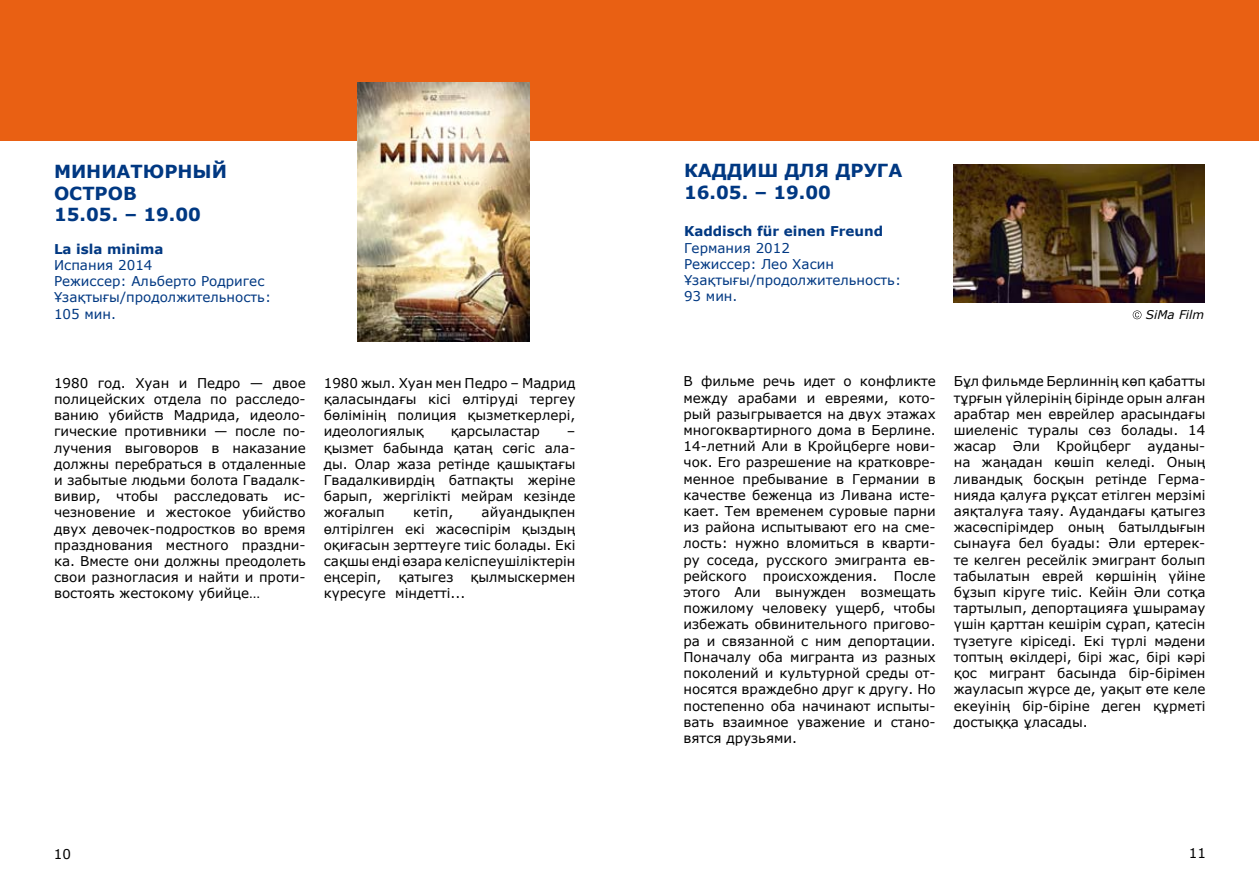
<style>
.page{position:relative;width:1259px;height:893px;background:#fff}
.page>*{position:absolute;margin:0;border:0;box-sizing:border-box;transform-origin:0 0}
.t1{font:700 18px/21.6px "Verdana";color:#003882}
.t2{font:13.5px/16.2px "Verdana";color:#000;text-align:justify}
.t3{font:13.5px/16.2px "Verdana";color:#003882}
.t4{font:700 13.5px "Verdana";color:#003882}
.t5{font:italic 12px "Verdana";color:#000}
</style>
<div class="page">
<div style="left:629px;top:0;width:630px;height:140px;background:#e96013"></div>
<div style="left:0;top:0;width:629px;height:140px;background:#e96013"></div>
<img style="left:357px;top:82px;width:173px;height:259px">
<img style="left:953px;top:164px;width:252px;height:139px">
<svg style="left:1132px;top:310px;width:9px;height:9px"></svg>
<h1 class="t1" style="left:54px;top:160px;width:16px">МИНИАТ</h1>
<h1 class="t1" style="left:143px;top:160px;width:38px">ЮРНЫЙ</h1>
<h1 class="t1" style="left:54px;top:182px;width:148px">ОСТРОВ<br>15.05. – 19.00</h1>
<p class="t4" style="left:54px;top:239px;width:111px">La isla minima</p>
<p class="t3" style="left:54px;top:257px;width:219px">Испания 2014<br>Режиссер: Альберто Родригес<br>Ұзақтығы/продолжительность:<br>105 мин.</p>
<p class="t2" style="left:54px;top:375px;width:253px">1980 год. Хуан и Педро — двое полицейских отдела по расследо&shy;ванию убийств Мадрида, идеоло&shy;гические противники — после по&shy;лучения выговоров в наказание должны перебраться в отдаленные и забытые людьми болота Гвадалк&shy;вивир, чтобы расследовать ис&shy;чезновение и жестокое убийство двух девочек-подростков во время празднования местного праздни&shy;ка. Вместе они должны преодолеть свои разногласия и найти и проти&shy;востоять жестокому убийце…</p>
<p class="t2" style="left:324px;top:375px;width:253px">1980 жыл. Хуан мен Педро – Мадрид қаласындағы кісі өлтіруді тергеу бөлімінің полиция қызметкерлері, идеологиялық</p>
<p class="t2" style="left:451px;top:423px;width:91px">қарсыластар</p>
<p class="t2" style="left:324px;top:423px;width:253px;text-indent:243px">– қызмет бабында қатаң сөгіс ала&shy;ды. Олар жаза ретінде қашықтағы Гвадалкивирдің батпақты жеріне барып, жергілікті мейрам кезінде жоғалып</p>
<p class="t2" style="left:324px;top:504px;width:253px;text-indent:158px">айуандықпен өлтірілген екі жасөспірім қыздың оқиғасын зерттеуге тиіс болады. Екі сақшы енді өзара келіспеушіліктерін еңсеріп,</p>
<p class="t2" style="left:413px;top:504px;width:41px">кетіп,</p>
<p class="t2" style="left:398px;top:569px;width:56px">қатыгез</p>
<p class="t2" style="left:470px;top:569px;width:106px">қылмыскермен</p>
<p class="t2" style="left:324px;top:585px;width:143px">күресуге міндетті...</p>
<h1 class="t1" style="left:684px;top:159px;width:16px">КАДДИ</h1>
<h1 class="t1" style="left:757px;top:159px;width:43px">Ш ДЛЯ</h1>
<h1 class="t1" style="left:835px;top:159px;width:15px">ДРУГА</h1>
<h1 class="t1" style="left:684px;top:181px;width:148px">16.05. – 19.00</h1>
<p class="t4" style="left:684px;top:222px;width:201px">Kaddisch für einen Freund</p>
<p class="t3" style="left:684px;top:239px;width:219px">Германия 2012<br>Режиссер: Лео Хасин<br>Ұзақтығы/продолжительность:<br>93 мин.</p>
<p class="t5" style="left:1146px;top:307px;width:60px">SiMa Film</p>
<p class="t2" style="left:683px;top:373px;width:254px">В фильме речь идет о конфликте между арабами и евреями, кото&shy;рый разыгрывается на двух этажах многоквартирного дома в Берлине.<br>14-летний Али в Кройцберге нови&shy;чок. Его разрешение на кратковре&shy;менное пребывание в Германии в качестве беженца из Ливана исте&shy;кает. Тем временем суровые парни из района испытывают его на сме&shy;лость: нужно вломиться в кварти&shy;ру соседа, русского эмигранта ев&shy;рейского происхождения. После этого Али вынужден возмещать пожилому человеку ущерб, чтобы избежать обвинительного пригово&shy;ра и связанной с ним депортации.<br>Поначалу оба мигранта из разных поколений и культурной среды от&shy;носятся враждебно друг к другу. Но постепенно оба начинают испыты&shy;вать взаимное уважение и стано&shy;вятся друзьями.</p>
<p class="t2" style="left:953px;top:373px;width:253px">Бұл фильмде Берлиннің көп қабатты тұрғын үйлерінің бірінде орын алған арабтар мен еврейлер арасындағы шиеленіс туралы сөз болады. 14 жасар Әли Кройцберг ауданы&shy;на жаңадан көшіп келеді. Оның ливандық босқын ретінде Герма&shy;нияда қалуға рұқсат етілген мерзімі аяқталуға таяу. Аудандағы қатыгез жасөспірімдер оның батылдығын сынауға бел буады: Әли ертерек&shy;те келген ресейлік эмигрант болып табылатын еврей көршінің үйіне бұзып кіруге тиіс. Кейін Әли сотқа тартылып, депортацияға ұшырамау үшін қарттан кешірім сұрап, қатесін түзетуге кіріседі. Екі түрлі мәдени топтың өкілдері, бірі жас, бірі кәрі қос мигрант басында бір-бірімен жауласып жүрсе де, уақыт өте келе екеуінің бір-біріне деген құрметі достыққа ұласады.</p>
<p class="t2" style="left:54px;top:846px;width:19px">10</p>
<p class="t2" style="left:1188px;top:845px;width:19px">11</p>
</div>
